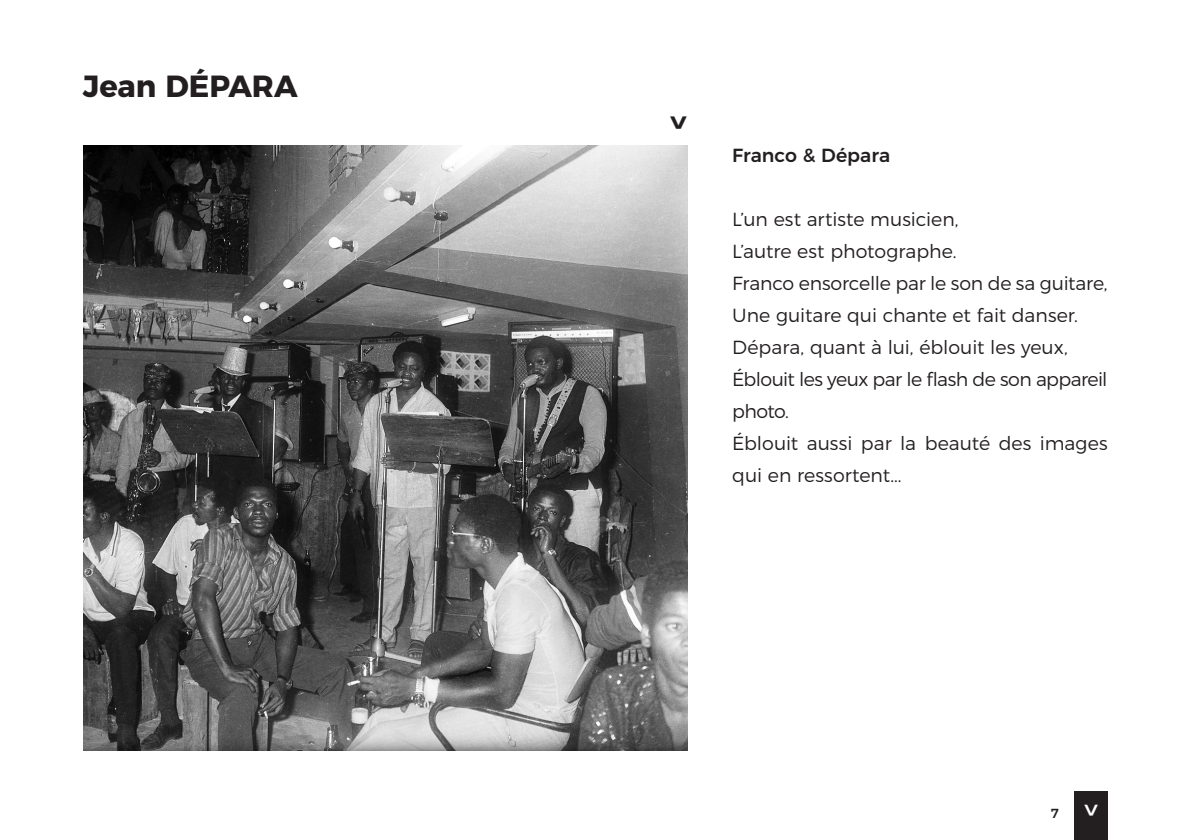
<style>
.page{position:relative;width:1191px;height:840px;background:#fff}
.page>*{position:absolute;margin:0;border:0;box-sizing:border-box;transform-origin:0 0}
.t1{font:700 32px "Montserrat";color:#231f20}
.t2{font:700 30.6px "Montserrat";letter-spacing:-.005em;color:#231f20}
.t3{font:500 27.8px "Montserrat Alternates";color:#fff}
.t4{font:300 19px/32px "Montserrat";letter-spacing:-.005em;color:#231f20}
.t5{font:500 19px "Montserrat";color:#231f20}
.t6{font:500 13.2px "Montserrat";color:#231f20}
</style>
<div class="page">
<div style="left:1074px;top:790px;width:33px;height:49px;background:#231f20"></div>
<img style="left:83px;top:146px;width:604px;height:604px">
<h2 class="t2" style="left:83px;top:61px;width:216px">Jean DÉPARA</h2>
<h1 class="t1" style="left:688px;top:150px;width:20px;rotate:-180deg">^</h1>
<p class="t5" style="left:732px;top:139px;width:159px">Franco &amp; Dépara</p>
<p class="t4" style="left:732px;top:201px;width:377px">L’un est artiste musicien,<br>L’autre est photographe.<br>Franco ensorcelle par le son de sa guitare,<br>Une guitare qui chante et fait danser.<br>Dépara, quant à lui, éblouit les yeux,<br>Éblouit les yeux par le flash de son appareil photo.<br>Éblouit aussi par la beauté des images qui en ressortent...</p>
<p class="t6" style="left:1051px;top:802px;width:10px">7</p>
<h3 class="t3" style="left:1098px;top:832px;width:17px;rotate:-180deg">^</h3>
</div>
